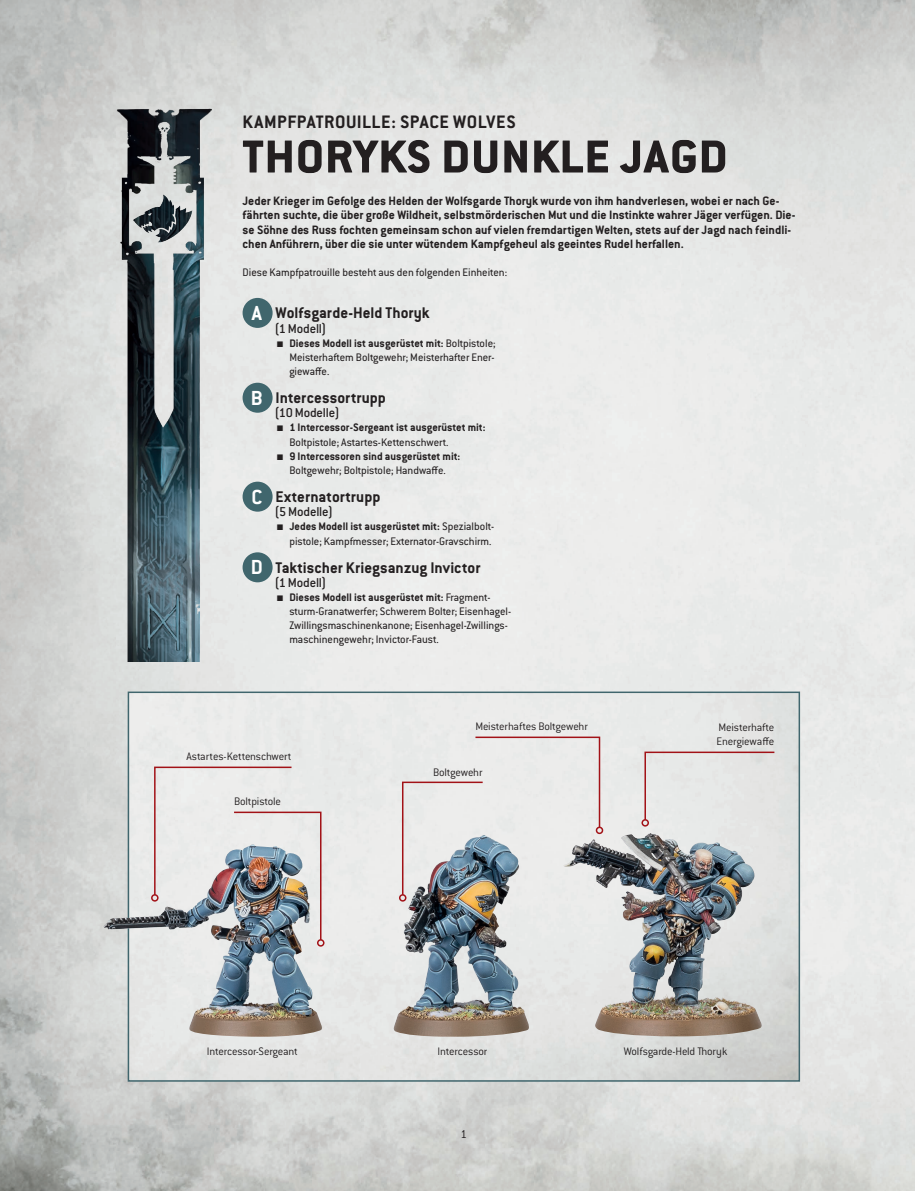
<style>
.page{position:relative;width:915px;height:1191px;background:#fff}
.page>*{position:absolute;margin:0;border:0;box-sizing:border-box;transform-origin:0 0}
.t1{font:800 50.7px "Conduit ITC Std";letter-spacing:.02em;color:#231f20}
.t2{font:700 19.8px "Conduit ITC Std";letter-spacing:.03em;color:#231f20}
.t3{font:700 16.95px "Conduit ITC Std";color:#231f20}
.t4{font:500 14.1px "Conduit ITC Std";letter-spacing:-.015em;color:#231f20}
.t5{font:700 13.35px/14.1px "Conduit ITC Std";color:#231f20}
.t6{font:300 12.75px "Conduit ITC Std";color:#231f20}
.t7{font:12px/14.1px "Conduit ITC Std";color:#231f20;text-align:justify}
.t8{font:700 12px/14.1px "Conduit ITC Std";color:#231f20}
.t9{font:300 12px/14.1px "Conduit ITC Std";letter-spacing:-.015em;color:#231f20}
.s1{font-size:22.35px;color:#fff}
.s2{font-family:"Arial"}
.s3{font-weight:700}
.s4{font-family:"Arial";font-weight:400}
.s5{font-weight:400}
</style>
<div class="page">
<img style="left:0;top:0;width:914px;height:1191px">
<img style="left:102px;top:106px;width:123px;height:555px">
<img style="left:131px;top:694px;width:665px;height:384px">
<div style="left:128px;top:691px;width:671px;height:390px;border:2px solid #40666d"></div>
<img style="left:600px;top:833px;width:50px;height:38px">
<img style="left:103px;top:844px;width:50px;height:85px">
<img style="left:403px;top:896px;width:79px;height:111px">
<div style="left:242px;top:298px;width:30px;height:30px;background:#40666d;border-radius:50%"></div>
<div style="left:242px;top:383px;width:30px;height:30px;background:#40666d;border-radius:50%"></div>
<div style="left:242px;top:481px;width:30px;height:30px;background:#40666d;border-radius:50%"></div>
<div style="left:242px;top:552px;width:30px;height:30px;background:#40666d;border-radius:50%"></div>
<div style="left:151px;top:894px;width:7px;height:7px;border:2px solid #a21217;border-radius:50%"></div>
<img style="left:153px;top:766px;width:169px;height:175px">
<div style="left:317px;top:939px;width:7px;height:7px;border:2px solid #a21217;border-radius:50%"></div>
<div style="left:399px;top:894px;width:7px;height:7px;border:2px solid #a21217;border-radius:50%"></div>
<svg style="left:401px;top:736px;width:199px;height:160px"></svg>
<div style="left:595px;top:826px;width:8px;height:8px;border:2px solid #a21217;border-radius:50%"></div>
<svg style="left:643px;top:751px;width:132px;height:70px"></svg>
<div style="left:641px;top:819px;width:7px;height:7px;border:2px solid #a21217;border-radius:50%"></div>
<img style="left:102px;top:181px;width:122px;height:75px">
<h2 class="t2" style="left:242px;top:110px;width:275px">KAMPFPATROUILLE: SPACE WOLVES</h2>
<h1 class="t1" style="left:242px;top:126px;width:486px">THORYKS DUNKLE JAGD</h1>
<p class="t5" style="left:242px;top:194px;width:554px">Jeder Krieger im Gefolge des Helden der Wolfsgarde Thoryk wurde von ihm handverlesen, wobei er nach Ge&shy;fährten suchte, die über große Wildheit, selbstmörderischen Mut und die Instinkte wahrer Jäger verfügen. Die&shy;se Söhne des Russ fochten gemeinsam schon auf vielen fremdartigen Welten, stets auf der Jagd nach feindli&shy;chen Anführern, über die sie unter wütendem Kampfgeheul als geeintes Rudel herfallen.</p>
<p class="t7" style="left:242px;top:265px;width:266px">Diese Kampfpatrouille besteht aus den folgenden Einheiten:</p>
<h3 class="t3" style="left:252px;top:303px;width:179px"><span class="s1">A</span> Wolfsgarde-Held Thoryk</h3>
<p class="t4" style="left:274px;top:319px;width:54px">(1 Modell)</p>
<p class="t7" style="left:289px;top:335px;width:207px;text-indent:-13px"><span class="s2">■</span> <span class="s3">Dieses Modell ist ausgerüstet mit:</span> Boltpistole; Meisterhaftem Boltgewehr; Meisterhafter Ener&shy;giewaffe.</p>
<h3 class="t3" style="left:251px;top:387px;width:136px"><span class="s1">B</span> Intercessortrupp</h3>
<p class="t4" style="left:274px;top:404px;width:67px">(10 Modelle)</p>
<p class="t8" style="left:289px;top:420px;width:197px;text-indent:-13px"><span class="s4">■</span> 1 Intercessor-Sergeant ist ausgerüstet mit:<br><span class="s5">Boltpistole; Astartes-Kettenschwert.</span></p>
<p class="t8" style="left:276px;top:448px;width:185px;text-align:center"><span class="s4">■</span> 9 Intercessoren sind ausgerüstet mit:<br><span class="s5">Boltgewehr; Boltpistole; Handwaffe.</span></p>
<h3 class="t3" style="left:251px;top:486px;width:130px"><span class="s1">C</span> Externatortrupp</h3>
<p class="t4" style="left:274px;top:503px;width:60px">(5 Modelle)</p>
<p class="t7" style="left:276px;top:519px;width:218px;text-align:right"><span class="s2">■</span> <span class="s3">Jedes Modell ist ausgerüstet mit:</span> Spezialbolt&shy;pistole; Kampfmesser; Externator-Gravschirm.</p>
<h3 class="t3" style="left:251px;top:557px;width:231px"><span class="s1">D</span> Taktischer Kriegsanzug Invictor</h3>
<p class="t4" style="left:274px;top:574px;width:54px">(1 Modell)</p>
<p class="t7" style="left:289px;top:590px;width:223px;text-align:left;text-indent:-13px"><span class="s2">■</span> <span class="s3">Dieses Modell ist ausgerüstet mit:</span> Fragment&shy;sturm-Granatwerfer; Schwerem Bolter; Eisenhagel-Zwillingsmaschinenkanone; Eisenhagel-Zwillings&shy;maschinengewehr; Invictor-Faust.</p>
<p class="t9" style="left:186px;top:749px;width:107px">Astartes-Kettenschwert</p>
<p class="t9" style="left:234px;top:794px;width:48px">Boltpistole</p>
<p class="t9" style="left:475px;top:719px;width:114px">Meisterhaftes Boltgewehr</p>
<p class="t9" style="left:716px;top:720px;width:59px">Meisterhafte<br>Energiewaffe</p>
<p class="t9" style="left:433px;top:764px;width:51px">Boltgewehr</p>
<p class="t9" style="left:206px;top:1044px;width:93px">Intercessor-Sergeant</p>
<p class="t9" style="left:437px;top:1044px;width:51px">Intercessor</p>
<p class="t6" style="left:460px;top:1126px;width:8px">1</p>
<p class="t9" style="left:623px;top:1044px;width:105px">Wolfsgarde-Held Thoryk</p>
</div>
